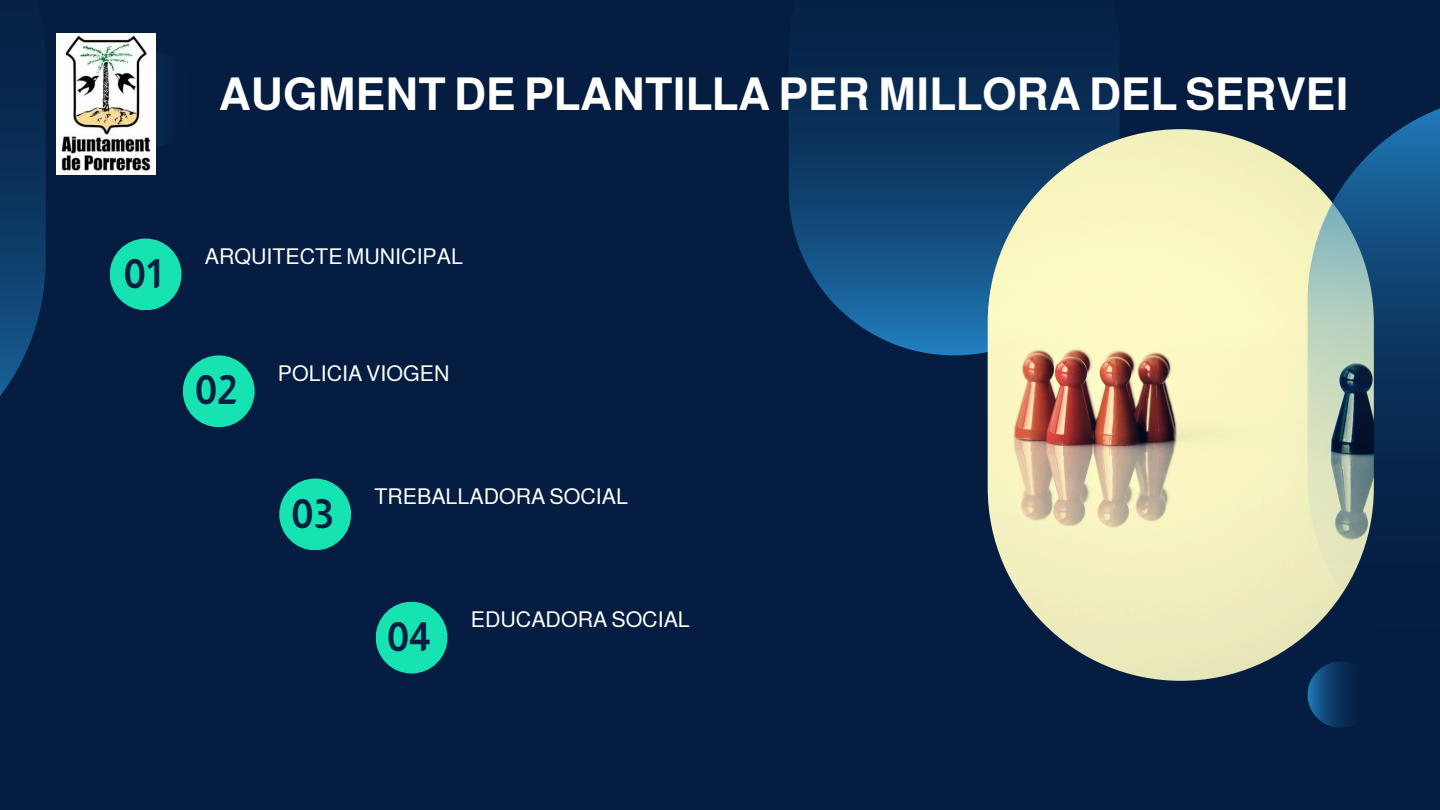
<style>
.page{position:relative;width:1440px;height:810px;background:#051d40}
.page>*{position:absolute;margin:0;border:0;box-sizing:border-box;transform-origin:0 0}
.t1{font:700 45.3px "Almarai";color:#fff}
.t2{font:700 40px "Almarai";color:#051d40}
.t3{font:21.8px "Almarai";color:#fff}
</style>
<div class="page">
<div style="left:110px;top:239px;width:72px;height:71px;background:#17e3b2;border-radius:50%"></div>
<div style="left:183px;top:355px;width:72px;height:72px;background:#17e3b2;border-radius:50%"></div>
<div style="left:279px;top:479px;width:72px;height:71px;background:#17e3b2;border-radius:50%"></div>
<div style="left:376px;top:602px;width:71px;height:72px;background:#17e3b2;border-radius:50%"></div>
<img style="left:789px;top:48px;width:331px;height:307px">
<img style="left:1308px;top:662px;width:66px;height:66px;border-radius:50%">
<img style="left:0;top:66px;width:46px;height:330px">
<img style="left:988px;top:129px;width:386px;height:552px;border-radius:193px">
<img style="left:1308px;top:108px;width:132px;height:577px">
<img style="left:100px;top:51px;width:97px;height:97px;border-radius:50%">
<img style="left:56px;top:33px;width:100px;height:141px">
<p class="t1" style="left:219px;top:69px;width:1132px">AUGMENT DE PLANTILLA PER MILLORA DEL SERVEI</p>
<h1 class="t2" style="left:124px;top:251px;width:40px">01</h1>
<p class="t3" style="left:205px;top:244px;width:260px">ARQUITECTE MUNICIPAL</p>
<p class="t2" style="left:195px;top:368px;width:43px">02</p>
<p class="t3" style="left:278px;top:361px;width:173px">POLICIA VIOGEN</p>
<p class="t2" style="left:292px;top:491px;width:44px">03</p>
<p class="t3" style="left:374px;top:484px;width:255px">TREBALLADORA SOCIAL</p>
<p class="t2" style="left:387px;top:615px;width:45px">04</p>
<p class="t3" style="left:471px;top:608px;width:221px">EDUCADORA SOCIAL</p>
</div>
